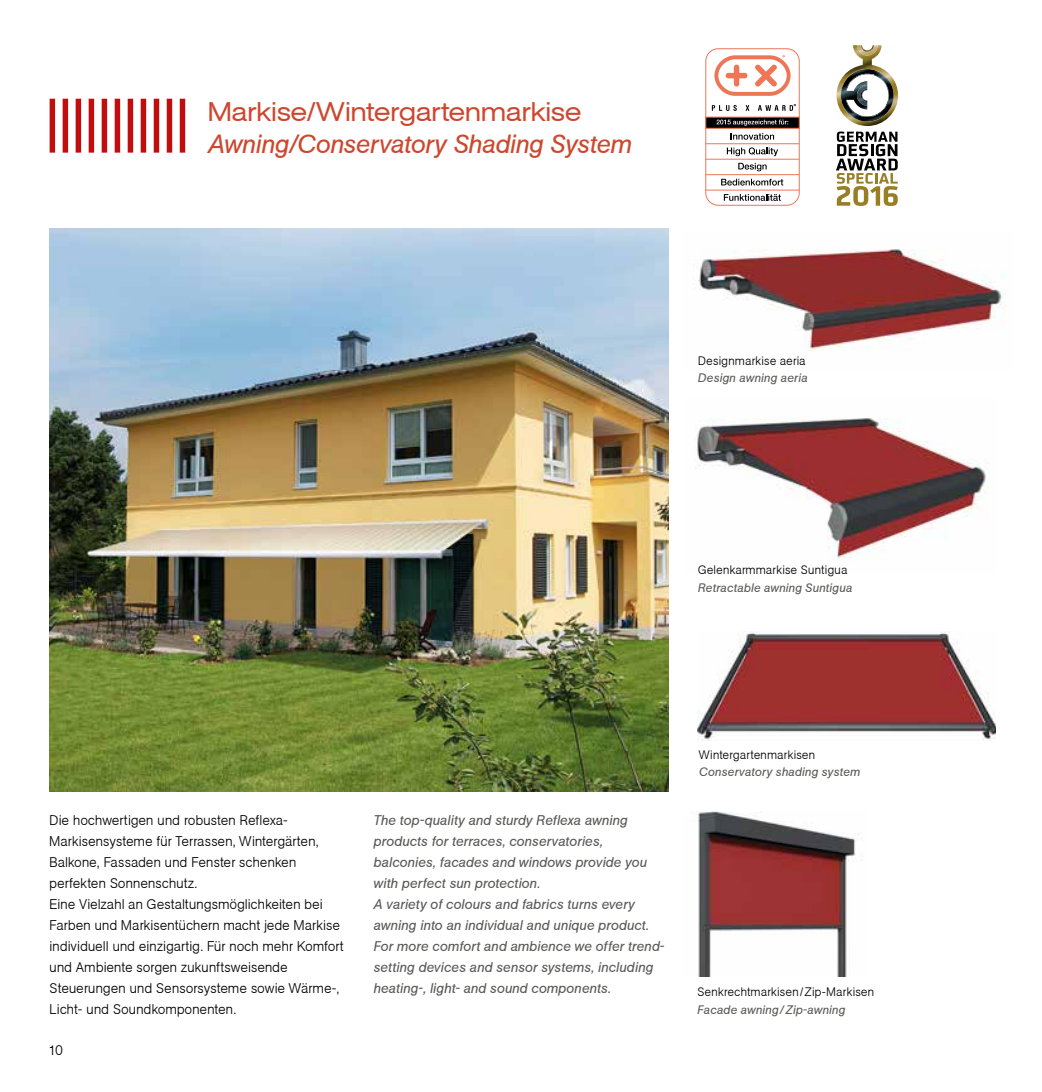
<style>
.page{position:relative;width:1042px;height:1092px;background:#fff}
.page>*{position:absolute;margin:0;border:0;box-sizing:border-box;transform-origin:0 0}
.t1{font:italic 26.25px "Agba";letter-spacing:-.01em;color:#cd472e}
.t2{font:26.25px "Agba Extended Normal";letter-spacing:.005em;color:#cd472e}
.t3{font:700 14px/21px "Agba Small";letter-spacing:.01em;color:#000}
.t4{font:italic 14px/21px "Agba";letter-spacing:.01em;color:#575756}
.t5{font:700 12.25px "Agba Small";letter-spacing:.02em;color:#000}
.t6{font:italic 12.25px "Agba";letter-spacing:.02em;color:#575756}
</style>
<div class="page">
<div style="left:180px;top:99px;width:5px;height:54px;background:#c00d0e"></div>
<div style="left:167px;top:99px;width:5px;height:54px;background:#c00d0e"></div>
<div style="left:154px;top:99px;width:5px;height:54px;background:#c00d0e"></div>
<div style="left:141px;top:99px;width:5px;height:54px;background:#c00d0e"></div>
<div style="left:128px;top:99px;width:5px;height:54px;background:#c00d0e"></div>
<div style="left:115px;top:99px;width:5px;height:54px;background:#c00d0e"></div>
<div style="left:102px;top:99px;width:5px;height:54px;background:#c00d0e"></div>
<div style="left:89px;top:99px;width:5px;height:54px;background:#c00d0e"></div>
<div style="left:76px;top:99px;width:5px;height:54px;background:#c00d0e"></div>
<div style="left:63px;top:99px;width:5px;height:54px;background:#c00d0e"></div>
<div style="left:50px;top:99px;width:5px;height:54px;background:#c00d0e"></div>
<img style="left:50px;top:228px;width:618px;height:563px">
<img style="left:696px;top:811px;width:163px;height:165px">
<img style="left:698px;top:631px;width:297px;height:110px">
<img style="left:695px;top:418px;width:293px;height:142px">
<img style="left:836px;top:45px;width:62px;height:81px">
<svg style="left:857px;top:45px;width:20px;height:10px"></svg>
<img style="left:860px;top:45px;width:14px;height:7px">
<svg style="left:841px;top:69px;width:53px;height:53px"></svg>
<svg style="left:836px;top:131px;width:62px;height:75px"></svg>
<div style="left:705px;top:48px;width:94px;height:158px;border:1px solid #ee7656;border-radius:13px"></div>
<svg style="left:712px;top:105px;width:25px;height:6px"></svg>
<svg style="left:746px;top:105px;width:3px;height:6px"></svg>
<svg style="left:758px;top:104px;width:38px;height:7px"></svg>
<svg style="left:714px;top:55px;width:76px;height:41px"></svg>
<hr style="left:706px;top:143px;width:93px;height:1px;background:#ee7656">
<hr style="left:706px;top:159px;width:93px;height:1px;background:#ee7656">
<hr style="left:706px;top:174px;width:93px;height:1px;background:#ee7656">
<div style="left:705px;top:117px;width:94px;height:12px;background:#000;border:1px solid #ee7656"></div>
<hr style="left:706px;top:190px;width:93px;height:1px;background:#ee7656">
<svg style="left:731px;top:133px;width:43px;height:7px"></svg>
<svg style="left:727px;top:147px;width:51px;height:9px"></svg>
<svg style="left:738px;top:163px;width:28px;height:8px"></svg>
<svg style="left:721px;top:179px;width:62px;height:6px"></svg>
<svg style="left:724px;top:194px;width:57px;height:7px"></svg>
<svg style="left:716px;top:120px;width:72px;height:6px"></svg>
<img style="left:693px;top:249px;width:313px;height:102px">
<h1 class="t2" style="left:208px;top:97px;width:375px">Markise/Wintergartenmarkise</h1>
<h1 class="t1" style="left:208px;top:129px;width:425px">Awning/Conservatory Shading System</h1>
<p class="t5" style="left:698px;top:353px;width:109px">Designmarkise aeria</p>
<p class="t6" style="left:698px;top:371px;width:111px">Design awning aeria</p>
<p class="t5" style="left:698px;top:562px;width:151px">Gelenkarmmarkise Suntigua</p>
<p class="t6" style="left:698px;top:580px;width:156px">Retractable awning Suntigua</p>
<p class="t3" style="left:50px;top:809px;width:296px">Die hochwertigen und robusten Reflexa-Markisensysteme für Terrassen, Wintergärten, Balkone, Fassaden und Fenster schenken perfekten Sonnenschutz.<br>Eine Vielzahl an Gestaltungsmöglichkeiten bei Farben und Markisentüchern macht jede Markise individuell und einzigartig. Für noch mehr Komfort und Ambiente sorgen zukunftsweisende Steuerungen und Sensorsysteme sowie Wärme-, Licht- und Soundkomponenten.</p>
<p class="t4" style="left:374px;top:809px;width:291px">The top-quality and sturdy Reflexa awning products for terraces, conservatories, balconies, facades and windows provide you with perfect sun protection.<br>A variety of colours and fabrics turns every awning into an individual and unique product.<br>For more comfort and ambience we offer trend&shy;setting devices and sensor systems, including heating-, light- and sound components.</p>
<p class="t3" style="left:48px;top:1039px;width:16px">10</p>
<p class="t5" style="left:699px;top:747px;width:118px">Wintergartenmarkisen</p>
<p class="t6" style="left:699px;top:765px;width:162px">Conservatory shading system</p>
<p class="t5" style="left:697px;top:984px;width:178px">Senkrechtmarkisen/Zip-Markisen</p>
<p class="t6" style="left:697px;top:1002px;width:149px">Facade awning/Zip-awning</p>
</div>
